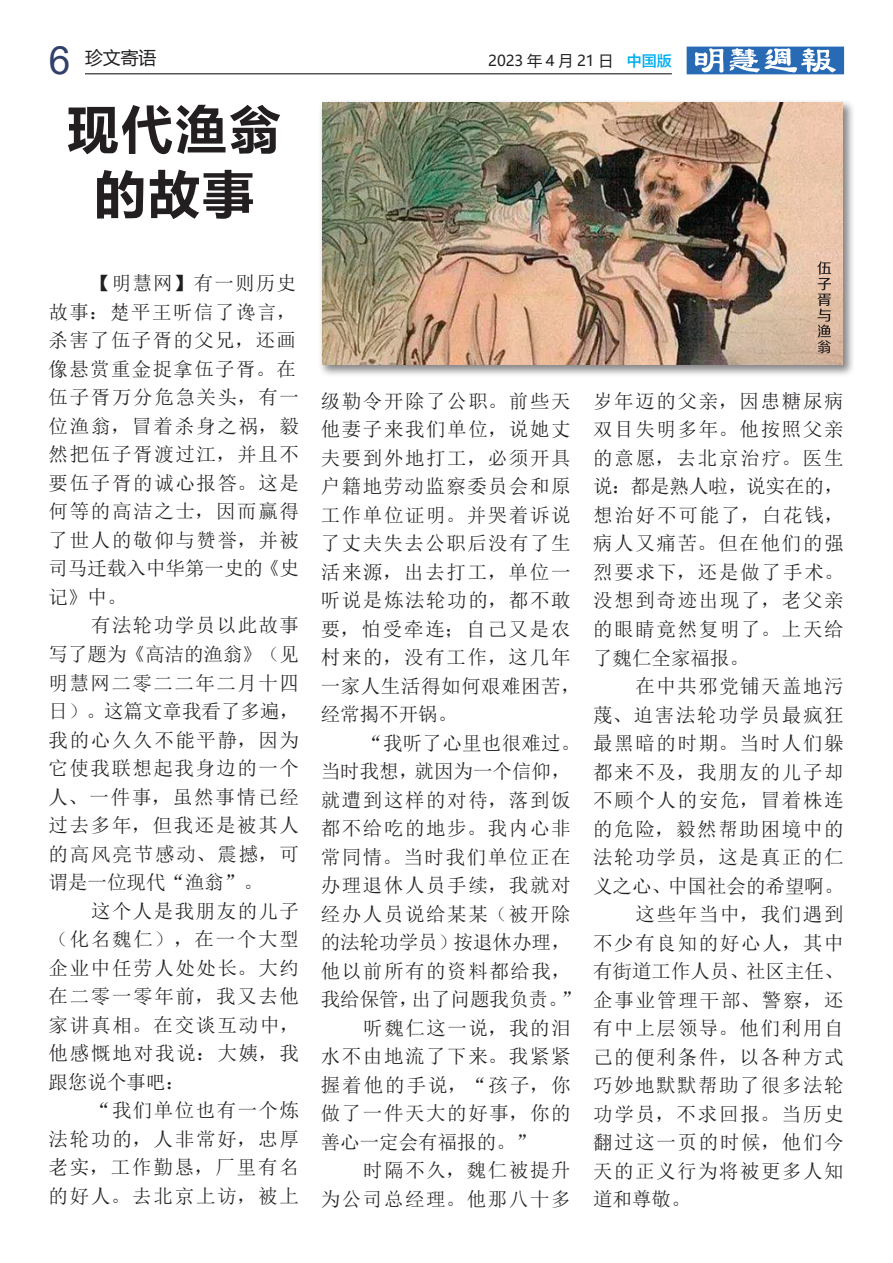
<style>
.page{position:relative;width:893px;height:1263px;background:#fff}
.page>*{position:absolute;margin:0;border:0;box-sizing:border-box;transform-origin:0 0}
.t1{font:54px/64.8px "FZLTCHK GBK1 0";color:#231f20;text-align:center}
.t2{font:19.5px/28.5px "N Sim Sun";letter-spacing:.08em;color:#231f20;text-align:justify}
.t3{font:19.5px "N Sim Sun";color:#231f20}
.t4{font:19.5px "N Sim Sun";letter-spacing:.1em;color:#231f20}
.t5{font:19.5px "N Sim Sun";letter-spacing:.015em;color:#231f20}
.t6{font:18px "Microsoft Ya Hei";color:#231f20}
.t7{font:15px "Microsoft Ya Hei";color:#231f20}
.s1{font-family:"Arial";font-size:39px;color:#30406a}
.s2{font-family:"FZLTZHK GBK1 0";color:#00aeef}
</style>
<div class="page">
<hr style="left:85px;top:73px;width:587px;height:1px;background:#231f20">
<svg style="left:687px;top:47px;width:157px;height:27px"></svg>
<div style="left:318px;top:99px;width:537px;height:278px;background:#231f20;opacity:.56"></div>
<img style="left:322px;top:103px;width:521px;height:262px">
<svg style="left:817px;top:261px;width:14px;height:92px"></svg>
<p class="t6" style="left:49px;top:46px;width:109px"><span class="s1">6</span> 珍文寄语</p>
<p class="t7" style="left:488px;top:50px;width:185px">2023 年 4 月 21 日 <span class="s2">中国版</span></p>
<h1 class="t1" style="left:66px;top:99px;width:218px">现代渔翁的故事</h1>
<p class="t2" style="left:49px;top:269px;width:252px;text-align:left;text-indent:43px">【明慧网】有一则历史故事：楚平王听信了谗言，杀害了伍子胥的父兄，还画像悬赏重金捉拿伍子胥。在伍子胥万分危急关头，有一位渔翁，冒着杀身之祸，毅然把伍子胥渡过江，并且不要伍子胥的诚心报答。这是何等的高洁之士，因而赢得了世人的敬仰与赞誉，并被司马迁载入中华第一史的《史记》中。</p>
<p class="t2" style="left:49px;top:611px;width:252px;text-indent:43px">有法轮功学员以此故事写了题为《高洁的渔翁》（见明慧网二零二二年二月十四日）。这篇文章我看了多遍，我的心久久不能平静，因为它使我联想起我身边的一个人、一件事，虽然事情已经过去多年，但我还是被其人的高风亮节感动、震撼，可谓是一位现代“渔翁”。</p>
<p class="t2" style="left:49px;top:896px;width:252px;text-indent:43px">这个人是我朋友的儿子（化名魏仁），在一个大型企业中任劳人处处长。大约在二零一零年前，我又去他家讲真相。在交谈互动中，他感慨地对我说：大姨，我跟您说个事吧：</p>
<p class="t2" style="left:49px;top:1096px;width:252px;text-indent:43px">“我们单位也有一个炼法轮功的，人非常好，忠厚老实，工作勤恳，厂里有名的好人。去北京上访，被上</p>
<p class="t2" style="left:321px;top:386px;width:261px;text-align:left">级勒令开除了公职。前些天他妻子来我们单位，说她丈夫要到外地打工，必须开具户籍地劳动监察委员会和原工作单位证明。并哭着诉说了丈夫失去公职后没有了生活来源，出去打工，单位一听说是炼法轮功的，都不敢要，怕受牵连；自己又是农村来的，没有工作，这几年一家人生活得如何艰难困苦，经常揭不开锅。</p>
<p class="t5" style="left:363px;top:733px;width:218px">“我听了心里也很难过。</p>
<p class="t3" style="left:321px;top:761px;width:251px">当时我想，就因为一个信仰，</p>
<p class="t2" style="left:321px;top:785px;width:251px">就遭到这样的对待，落到饭</p>
<p class="t2" style="left:321px;top:814px;width:251px">都不给吃的地步。我内心非</p>
<p class="t2" style="left:321px;top:842px;width:251px">常同情。当时我们单位正在</p>
<p class="t2" style="left:321px;top:871px;width:251px">办理退休人员手续，我就对</p>
<p class="t2" style="left:321px;top:900px;width:251px">经办人员说给某某（被开除</p>
<p class="t3" style="left:321px;top:933px;width:251px">的法轮功学员）按退休办理，</p>
<p class="t2" style="left:321px;top:957px;width:251px">他以前所有的资料都给我，</p>
<p class="t3" style="left:321px;top:990px;width:261px">我给保管，出了问题我负责。”</p>
<p class="t2" style="left:363px;top:1014px;width:209px">听魏仁这一说，我的泪</p>
<p class="t2" style="left:321px;top:1042px;width:251px">水不由地流了下来。我紧紧</p>
<p class="t4" style="left:321px;top:1075px;width:251px">握着他的手说，“孩子，你</p>
<p class="t2" style="left:321px;top:1099px;width:251px">做了一件天大的好事，你的</p>
<p class="t3" style="left:321px;top:1132px;width:216px">善心一定会有福报的。”</p>
<p class="t2" style="left:363px;top:1156px;width:209px">时隔不久，魏仁被提升</p>
<p class="t2" style="left:321px;top:1185px;width:251px">为公司总经理。他那八十多</p>
<p class="t2" style="left:593px;top:387px;width:252px">岁年迈的父亲，因患糖尿病双目失明多年。他按照父亲的意愿，去北京治疗。医生说：都是熟人啦，说实在的，想治好不可能了，白花钱，病人又痛苦。但在他们的强烈要求下，还是做了手术。没想到奇迹出现了，老父亲的眼睛竟然复明了。上天给了魏仁全家福报。</p>
<p class="t2" style="left:636px;top:672px;width:209px">在中共邪党铺天盖地污</p>
<p class="t2" style="left:593px;top:700px;width:252px">蔑、迫害法轮功学员最疯狂</p>
<p class="t2" style="left:593px;top:729px;width:252px">最黑暗的时期。当时人们躲</p>
<p class="t2" style="left:593px;top:757px;width:252px">都来不及，我朋友的儿子却</p>
<p class="t2" style="left:593px;top:786px;width:252px">不顾个人的安危，冒着株连</p>
<p class="t2" style="left:593px;top:814px;width:252px">的危险，毅然帮助困境中的</p>
<p class="t2" style="left:593px;top:843px;width:252px">法轮功学员，这是真正的仁</p>
<p class="t3" style="left:593px;top:876px;width:252px">义之心、中国社会的希望啊。</p>
<p class="t2" style="left:636px;top:900px;width:209px">这些年当中，我们遇到</p>
<p class="t2" style="left:593px;top:928px;width:252px">不少有良知的好心人，其中</p>
<p class="t3" style="left:593px;top:961px;width:252px">有街道工作人员、社区主任、</p>
<p class="t2" style="left:593px;top:985px;width:252px">企事业管理干部、警察，还</p>
<p class="t2" style="left:593px;top:1014px;width:252px">有中上层领导。他们利用自</p>
<p class="t2" style="left:593px;top:1042px;width:252px">己的便利条件，以各种方式</p>
<p class="t2" style="left:593px;top:1071px;width:252px">巧妙地默默帮助了很多法轮</p>
<p class="t2" style="left:593px;top:1099px;width:252px">功学员，不求回报。当历史</p>
<p class="t2" style="left:593px;top:1128px;width:252px">翻过这一页的时候，他们今</p>
<p class="t2" style="left:593px;top:1156px;width:252px">天的正义行为将被更多人知</p>
<p class="t2" style="left:593px;top:1185px;width:99px">道和尊敬。</p>
</div>
